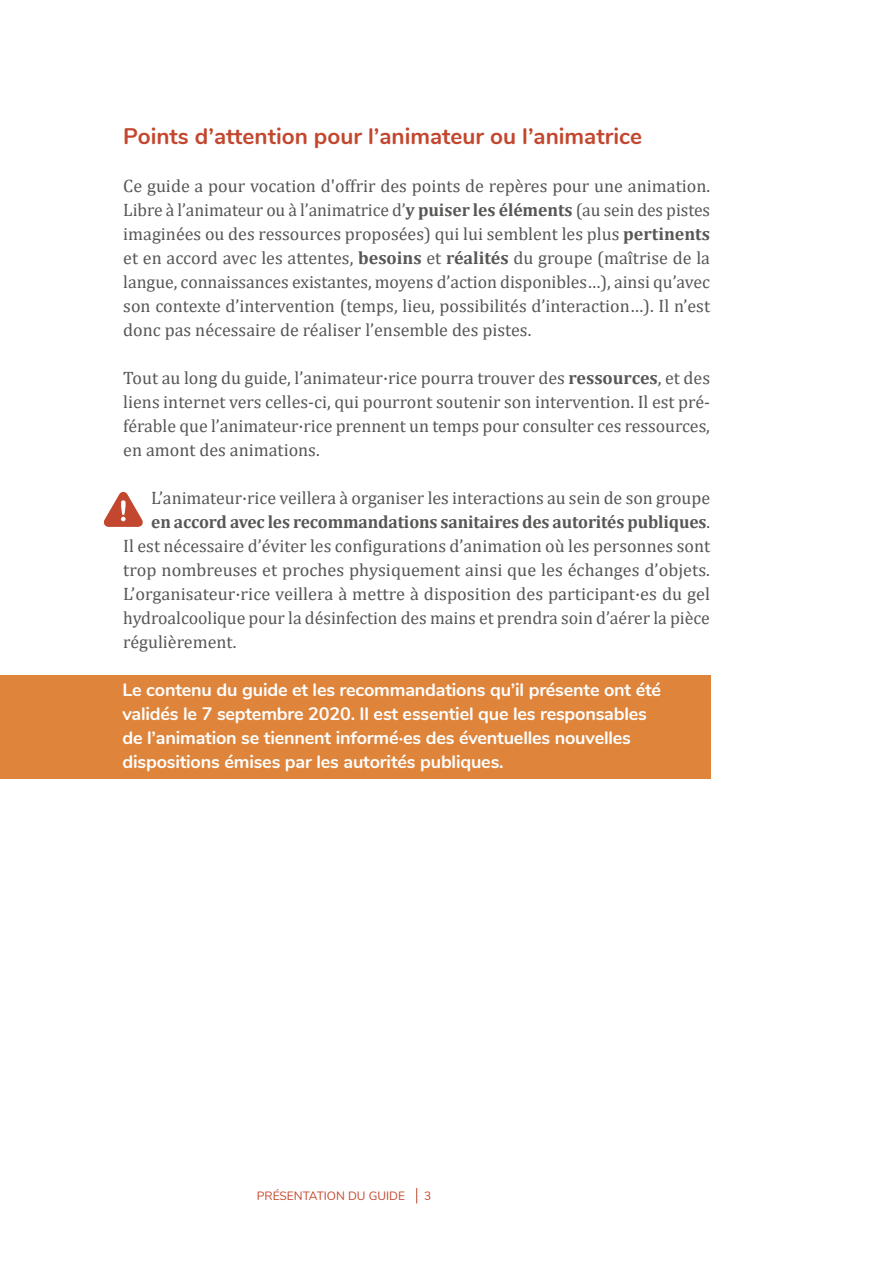
<style>
.page{position:relative;width:893px;height:1263px;background:#fff}
.page>*{position:absolute;margin:0;border:0;box-sizing:border-box;transform-origin:0 0}
.t1{font:700 22.5px "Nunito";color:#c3472e}
.t2{font:18px/24px "Cambria";color:#575756;text-align:justify}
.t3{font:700 18px/24px "Nunito";letter-spacing:-.01em;color:#fff}
.t4{font:700 18px "Cambria";letter-spacing:-.005em;color:#575756}
.t5{font:12px "Nunito";color:#c3472e}
.s1{font-weight:700}
.s2{font-weight:400}
</style>
<div class="page">
<svg style="left:416px;top:1188px;width:1px;height:15px"></svg>
<svg style="left:104px;top:492px;width:39px;height:35px"></svg>
<div style="left:0;top:675px;width:710px;height:104px;background:#de843b"></div>
<p class="t1" style="left:123px;top:120px;width:520px">Points d’attention pour l’animateur ou l’animatrice</p>
<p class="t2" style="left:123px;top:174px;width:588px">Ce guide a pour vocation d'offrir des points de repères pour une animation.<br>Libre à l’animateur ou à l’animatrice d’<span class="s1">y puiser les éléments</span> (au sein des pistes imaginées ou des ressources proposées) qui lui semblent les plus <span class="s1">pertinents </span>et en accord avec les attentes, <span class="s1">besoins</span> et <span class="s1">réalités</span> du groupe (maîtrise de la langue, connaissances existantes, moyens d’action disponibles…), ainsi qu’avec son contexte d’intervention (temps, lieu, possibilités d’interaction…). Il n’est donc pas nécessaire de réaliser l’ensemble des pistes.</p>
<p class="t2" style="left:123px;top:366px;width:588px">Tout au long du guide, l’animateur·rice pourra trouver des <span class="s1">ressources</span>, et des liens internet vers celles-ci, qui pourront soutenir son intervention. Il est pré&shy;férable que l’animateur·rice prennent un temps pour consulter ces ressources, en amont des animations.</p>
<p class="t2" style="left:151px;top:486px;width:560px">L’animateur·rice veillera à organiser les interactions au sein de son groupe</p>
<p class="t4" style="left:151px;top:509px;width:560px">en accord avec les recommandations sanitaires des autorités publiques<span class="s2">.</span></p>
<p class="t2" style="left:123px;top:534px;width:588px">Il est nécessaire d’éviter les configurations d’animation où les personnes sont</p>
<p class="t2" style="left:123px;top:558px;width:588px">trop nombreuses et proches physiquement ainsi que les échanges d’objets.</p>
<p class="t2" style="left:123px;top:582px;width:588px">L’organisateur·rice veillera à mettre à disposition des participant·es du gel</p>
<p class="t2" style="left:123px;top:606px;width:588px">hydroalcoolique pour la désinfection des mains et prendra soin d’aérer la pièce</p>
<p class="t2" style="left:123px;top:630px;width:115px">régulièrement.</p>
<p class="t3" style="left:122px;top:677px;width:540px">Le contenu du guide et les recommandations qu’il présente ont été validés le 7 septembre 2020. Il est essentiel que les responsables de l’animation se tiennent informé·es des éventuelles nouvelles dispositions émises par les autorités publiques.</p>
<p class="t5" style="left:257px;top:1187px;width:150px">PRÉSENTATION DU GUI DE</p>
<p class="t5" style="left:424px;top:1187px;width:9px">3</p>
</div>
